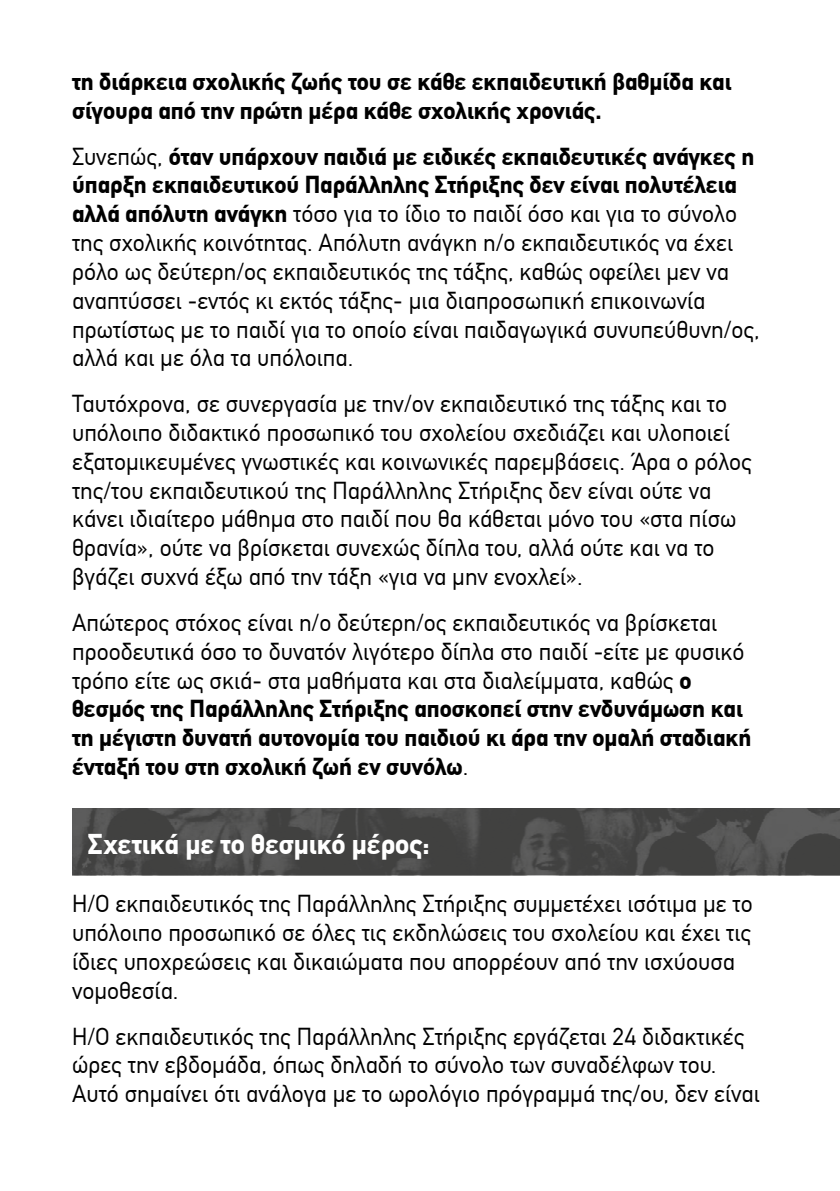
<style>
.page{position:relative;width:840px;height:1191px;background:#fff}
.page>*{position:absolute;margin:0;border:0;box-sizing:border-box;transform-origin:0 0}
.t1{font:700 28px "CF Din";color:#fff}
.t2{font:24px/28.8px "CF Din";color:#000}
.t3{font:700 24px/28.8px "CF Din";color:#000}
.s1{font-weight:700}
</style>
<div class="page">
<svg style="left:72px;top:808px;width:767px;height:67px;background:#494948"></svg>
<p class="t3" style="left:72px;top:68px;width:660px">τη διάρκεια σχολικής ζωής του σε κάθε εκπαιδευτική βαθμίδα και σίγουρα από την πρώτη μέρα κάθε σχολικής χρονιάς.</p>
<p class="t2" style="left:72px;top:142px;width:688px">Συνεπώς, <span class="s1">όταν υπάρχουν παιδιά με ειδικές εκπαιδευτικές ανάγκες η ύπαρξη εκπαιδευτικού Παράλληλης Στήριξης δεν είναι πολυτέλεια αλλά απόλυτη ανάγκη</span> τόσο για το ίδιο το παιδί όσο και για το σύνολο της σχολικής κοινότητας. Απόλυτη ανάγκη η/ο εκπαιδευτικός να έχει ρόλο ως δεύτερη/ος εκπαιδευτικός της τάξης, καθώς οφείλει μεν να αναπτύσσει -εντός κι εκτός τάξης- μια διαπροσωπική επικοινωνία πρωτίστως με το παιδί για το οποίο είναι παιδαγωγικά συνυπεύθυνη/ος, αλλά και με όλα τα υπόλοιπα.</p>
<p class="t2" style="left:72px;top:389px;width:681px">Ταυτόχρονα, σε συνεργασία με την/ον εκπαιδευτικό της τάξης και το υπόλοιπο διδακτικό προσωπικό του σχολείου σχεδιάζει και υλοποιεί εξατομικευμένες γνωστικές και κοινωνικές παρεμβάσεις. Άρα ο ρόλος της/του εκπαιδευτικού της Παράλληλης Στήριξης δεν είναι ούτε να κάνει ιδιαίτερο μάθημα στο παιδί που θα κάθεται μόνο του Çστα πίσω θρανίαÈ, ούτε να βρίσκεται συνεχώς δίπλα του, αλλά ούτε και να το βγάζει συχνά έξω από την τάξη Çγια να μην ενοχλείÈ.</p>
<p class="t2" style="left:72px;top:608px;width:680px">Απώτερος στόχος είναι η/ο δεύτερη/ος εκπαιδευτικός να βρίσκεται προοδευτικά όσο το δυνατόν λιγότερο δίπλα στο παιδί -είτε με φυσικό τρόπο είτε ως σκιά- στα μαθήματα και στα διαλείμματα, καθώς <span class="s1">ο θεσμός της Παράλληλης Στήριξης αποσκοπεί στην ενδυνάμωση και τη μέγιστη δυνατή αυτονομία του παιδιού κι άρα την ομαλή σταδιακή ένταξή του στη σχολική ζωή εν συνόλω</span>.</p>
<p class="t1" style="left:88px;top:829px;width:343px">Σχετικά με το θεσμικό μέρος:</p>
<p class="t2" style="left:72px;top:890px;width:681px">Η/Ο εκπαιδευτικός της Παράλληλης Στήριξης συμμετέχει ισότιμα με το υπόλοιπο προσωπικό σε όλες τις εκδηλώσεις του σχολείου και έχει τις ίδιες υποχρεώσεις και δικαιώματα που απορρέουν από την ισχύουσα νομοθεσία.</p>
<p class="t2" style="left:72px;top:1022px;width:688px">Η/Ο εκπαιδευτικός της Παράλληλης Στήριξης εργάζεται 24 διδακτικές ώρες την εβδομάδα, όπως δηλαδή το σύνολο των συναδέλφων του.<br>Αυτό σημαίνει ότι ανάλογα με το ωρολόγιο πρόγραμμά της/ου, δεν είναι</p>
</div>
